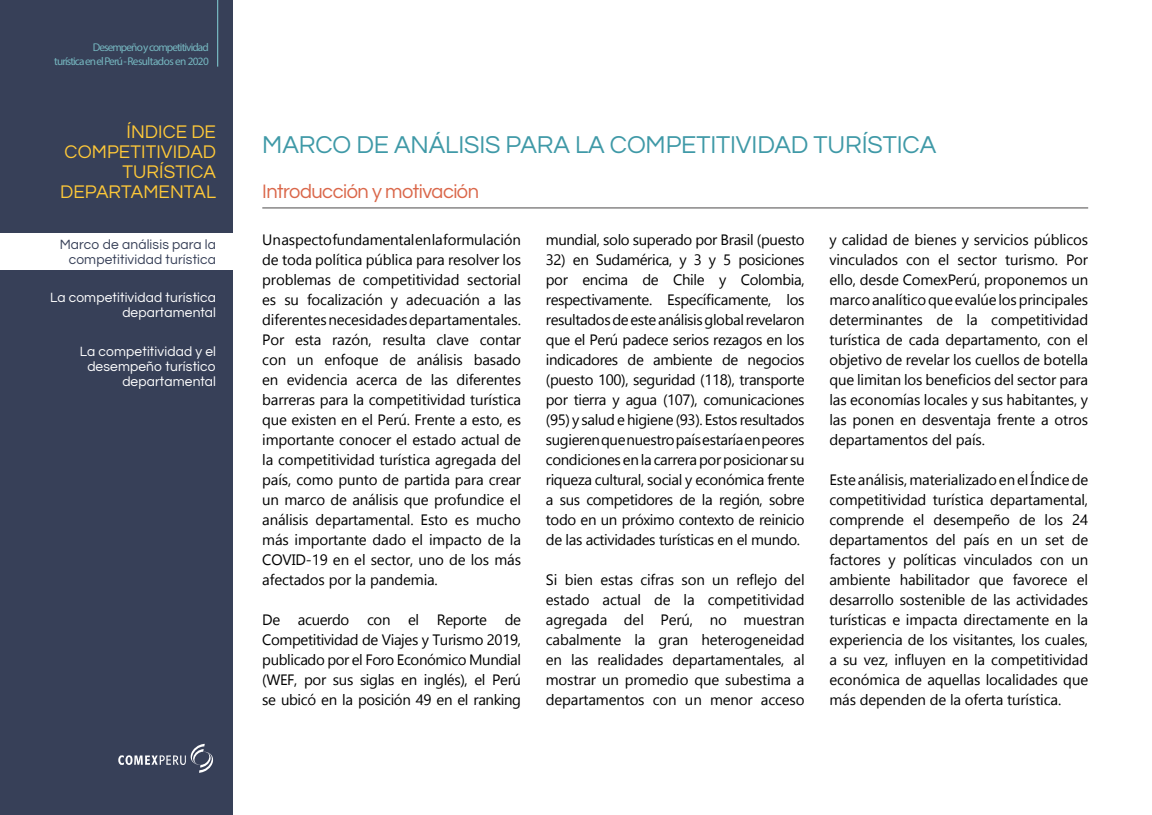
<style>
.page{position:relative;width:1152px;height:815px;background:#fff}
.page>*{position:absolute;margin:0;border:0;box-sizing:border-box;transform-origin:0 0}
.t1{font:25px "Questrial";letter-spacing:-.005em;color:#3f99a7}
.t2{font:20px "Questrial";letter-spacing:-.025em;color:#da674a}
.t3{font:18.75px/20px "Questrial";letter-spacing:.005em;color:#ffc938;text-align:right}
.t4{font:15px/20px "Gadugi";letter-spacing:-.01em;color:#000;text-align:justify}
.t5{font:13.75px/15px "Questrial";letter-spacing:.01em;color:#fff;text-align:right}
.t6{font:13.75px/15px "Questrial";letter-spacing:.01em;color:#374058;text-align:right}
.t7{font:11.25px/13.8px "Myriad Pro";letter-spacing:-.08em;color:#75b6bf;text-align:right}
</style>
<div class="page">
<div style="left:0;top:0;width:232px;height:815px;background:#374058"></div>
<svg style="left:118px;top:744px;width:95px;height:29px"></svg>
<hr style="left:217px;top:0;width:1px;height:67px;background:#75b6bf">
<div style="left:0;top:234px;width:243px;height:36px;background:#fff"></div>
<hr style="left:262px;top:207px;width:826px;height:2px;background:#706f6f">
<p class="t7" style="left:54px;top:41px;width:156px">Desempeño y competitividad<br>turística en elPerú - Resultados en 2020</p>
<p class="t3" style="left:60px;top:122px;width:157px">ÍNDICE DE<br>COMPETITIVIDAD<br>TURÍSTICA<br>DEPARTAMENTAL</p>
<p class="t6" style="left:60px;top:237px;width:158px">Marco de análisis para la competitividad turística</p>
<p class="t5" style="left:50px;top:291px;width:167px">La competitividad turística departamental</p>
<p class="t5" style="left:80px;top:345px;width:138px">La competitividad y el desempeño turístico departamental</p>
<h1 class="t1" style="left:262px;top:128px;width:675px">MARCO DE ANÁLISIS PARA LA COMPETITIVIDAD TURÍSTICA</h1>
<h2 class="t2" style="left:262px;top:177px;width:218px">Introducción y motivación</h2>
<p class="t4" style="left:262px;top:229px;width:260px">Un aspecto fundamental en la formulación de toda política pública para resolver los problemas de competitividad sectorial es su focalización y adecuación a las diferentes necesidades departamentales.<br>Por esta razón, resulta clave contar con un enfoque de análisis basado en evidencia acerca de las diferentes barreras para la competitividad turística que existen en el Perú. Frente a esto, es importante conocer el estado actual de la competitividad turística agregada del país, como punto de partida para crear un marco de análisis que profundice el análisis departamental. Esto es mucho más importante dado el impacto de la COVID-19 en el sector, uno de los más afectados por la pandemia.</p>
<p class="t4" style="left:262px;top:609px;width:260px">De acuerdo con el Reporte de Competitividad de Viajes y Turismo 2019, publicado por el Foro Económico Mundial (WEF, por sus siglas en inglés), el Perú se ubicó en la posición 49 en el ranking</p>
<p class="t4" style="left:546px;top:229px;width:260px">mundial, solo superado por Brasil (puesto</p>
<p class="t4" style="left:546px;top:249px;width:260px">32) en Sudamérica, y 3 y 5 posiciones por encima de Chile y Colombia, respectivamente. Específicamente, los resultados de este análisis global revelaron que el Perú padece serios rezagos en los indicadores de ambiente de negocios (puesto 100), seguridad (118), transporte por tierra y agua (107), comunicaciones (95) y salud e higiene (93). Estos resultados sugieren que nuestro país estaría en peores condiciones en la carrera por posicionar su riqueza cultural, social y económica frente a sus competidores de la región, sobre todo en un próximo contexto de reinicio de las actividades turísticas en el mundo.</p>
<p class="t4" style="left:546px;top:569px;width:260px">Si bien estas cifras son un reflejo del estado actual de la competitividad agregada del Perú, no muestran cabalmente la gran heterogeneidad en las realidades departamentales, al mostrar un promedio que subestima a departamentos con un menor acceso</p>
<p class="t4" style="left:829px;top:229px;width:260px">y calidad de bienes y servicios públicos vinculados con el sector turismo. Por ello, desde ComexPerú, proponemos un marco analítico que evalúe los principales determinantes de la competitividad turística de cada departamento, con el objetivo de revelar los cuellos de botella que limitan los beneficios del sector para las economías locales y sus habitantes, y las ponen en desventaja frente a otros departamentos del país.</p>
<p class="t4" style="left:829px;top:469px;width:260px">Este análisis, materializado en el Índice de competitividad turística departamental, comprende el desempeño de los 24 departamentos del país en un set de factores y políticas vinculados con un ambiente habilitador que favorece el desarrollo sostenible de las actividades turísticas e impacta directamente en la experiencia de los visitantes, los cuales, a su vez, influyen en la competitividad económica de aquellas localidades que más dependen de la oferta turística.</p>
</div>
